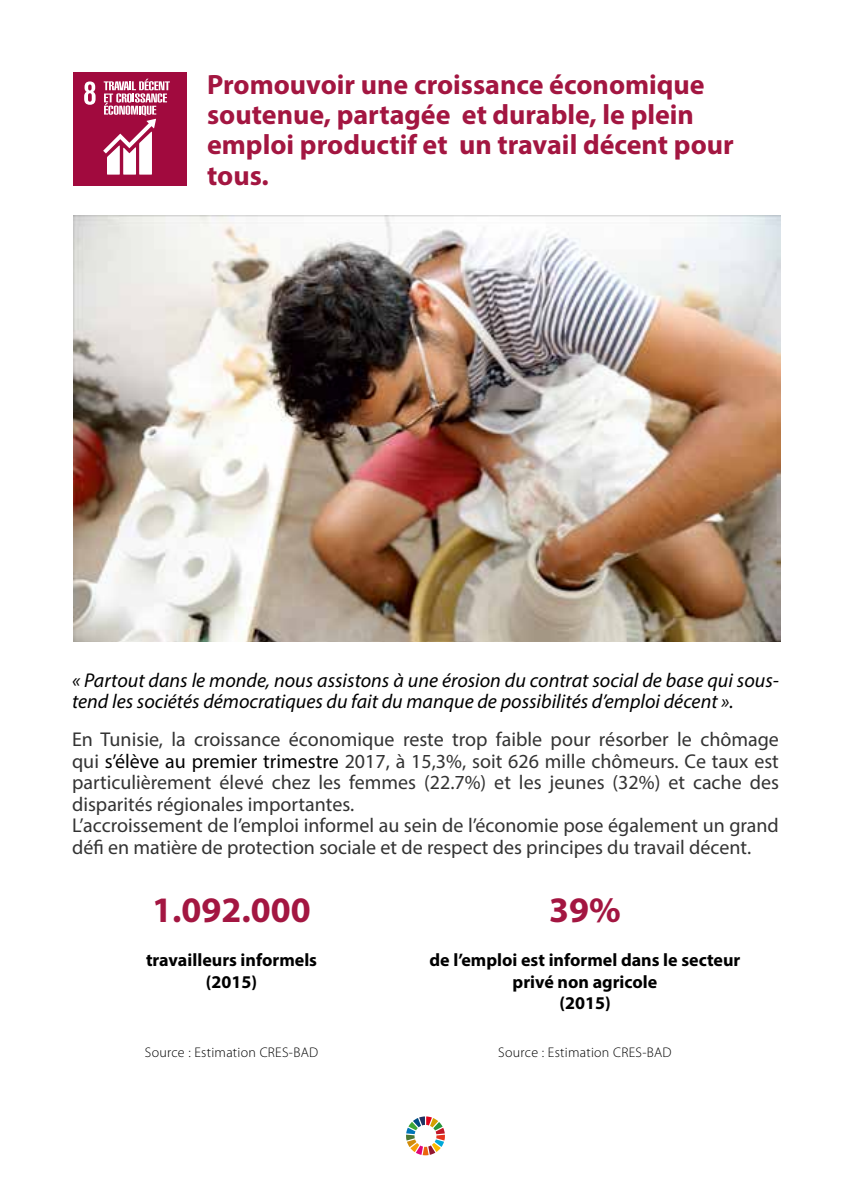
<style>
.page{position:relative;width:851px;height:1191px;background:#fff}
.page>*{position:absolute;margin:0;border:0;box-sizing:border-box;transform-origin:0 0}
.t1{font:700 36px "Myriad Pro";color:#a31641}
.t2{font:700 28px/30.2px "Myriad Pro";color:#a31641}
.t3{font:20px/21.6px "Myriad Pro";color:#333}
.t4{font:italic 20px/21.6px "Myriad Pro";color:#000}
.t5{font:700 18px/21.6px "Myriad Pro";color:#000;text-align:center}
.t6{font:300 14px "Myriad Pro";letter-spacing:.02em;color:#000}
.s1{color:#000}
</style>
<div class="page">
<div style="left:74px;top:72px;width:113px;height:113px;background:#a10a3e"></div>
<svg style="left:84px;top:81px;width:12px;height:24px"></svg>
<svg style="left:103px;top:79px;width:67px;height:96px"></svg>
<img style="left:74px;top:215px;width:706px;height:427px">
<svg style="left:406px;top:1116px;width:39px;height:39px"></svg>
<h2 class="t2" style="left:207px;top:68px;width:528px">Promouvoir une croissance économique soutenue, partagée et durable, le plein emploi productif et un travail décent pour tous.</h2>
<p class="t4" style="left:72px;top:669px;width:708px">« Partout dans le monde, nous assistons à une érosion du contrat social de base qui sous&shy;tend les sociétés démocratiques du fait du manque de possibilités d’emploi décent ».</p>
<p class="t3" style="left:72px;top:728px;width:708px">En Tunisie, la croissance économique reste trop faible pour résorber le chômage qui <span class="s1">s’élève au premier trimestre</span> 2017, à 15,3%, soit 626 mille chômeurs. Ce taux est particulièrement élevé chez les femmes (22.7%) et les jeunes (32%) et cache des disparités régionales importantes.<br>L’accroissement de l’emploi informel au sein de l’économie pose également un grand défi en matière de protection sociale et de respect des principes du travail décent.</p>
<h1 class="t1" style="left:152px;top:886px;width:160px">1.092.000</h1>
<h1 class="t1" style="left:549px;top:886px;width:73px">39%</h1>
<p class="t5" style="left:146px;top:948px;width:172px">travailleurs informels (2015)</p>
<p class="t5" style="left:429px;top:948px;width:312px">de l’emploi est informel dans le secteur privé non agricole<br>(2015)</p>
<p class="t6" style="left:145px;top:1045px;width:175px">Source : Estimation CRES-BAD</p>
<p class="t6" style="left:498px;top:1045px;width:175px">Source : Estimation CRES-BAD</p>
</div>
